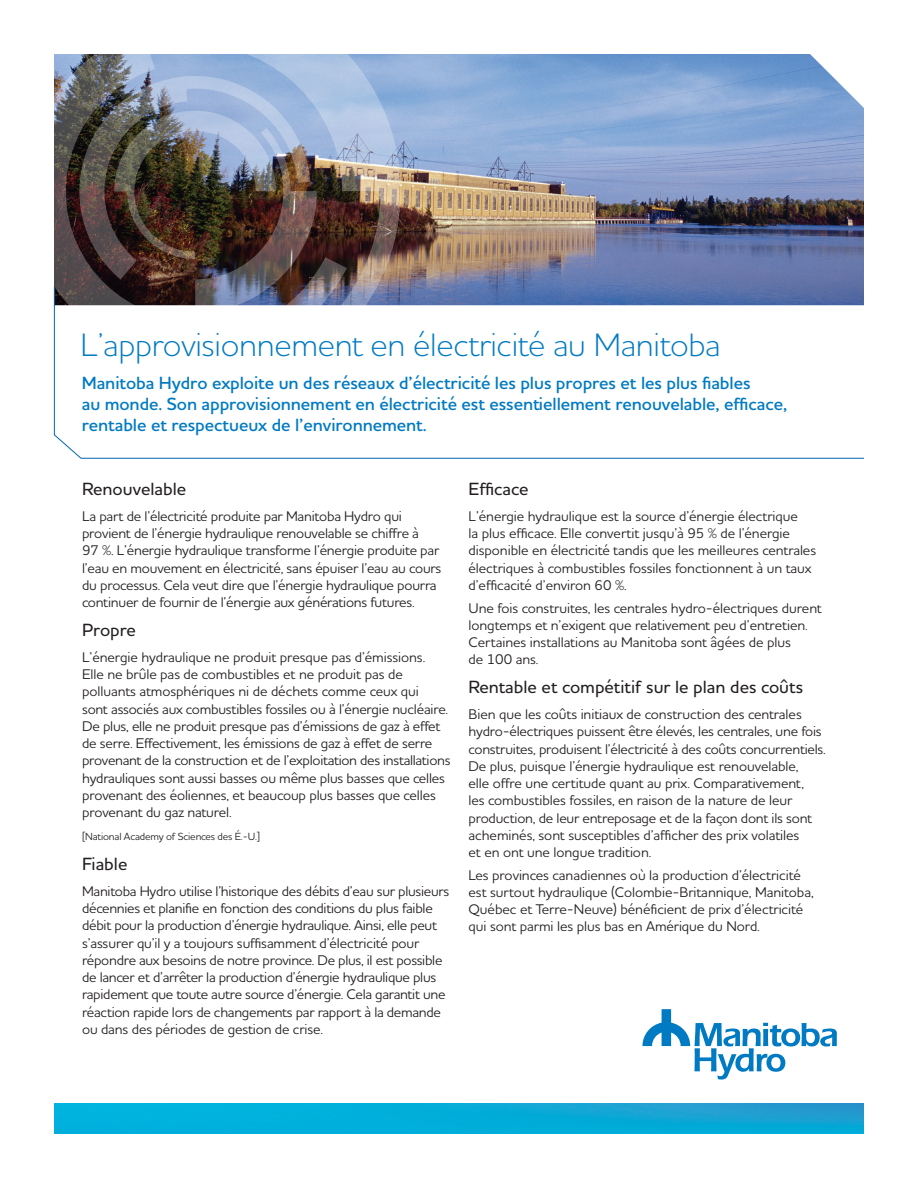
<style>
.page{position:relative;width:918px;height:1188px;background:#fff}
.page>*{position:absolute;margin:0;border:0;box-sizing:border-box;transform-origin:0 0}
.TOP_HEADS{font:300 33px "MH Houschka Std";letter-spacing:-.01em;color:#007ac2}
.TOP_subheads{font:600 18px/21px "MH Houschka Std";letter-spacing:-.005em;color:#007ac2}
.SUBHEAD{font:500 18px "MH Houschka Std";color:#231f20}
.body_copy{font:14.25px/17.2px "MH Houschka Std";letter-spacing:-.015em;color:#231f20}
.Cutline{font:10.5px "MH Houschka Std";letter-spacing:-.015em;color:#231f20}
</style>
<div class="page">
<img style="left:54px;top:1104px;width:810px;height:30px">
<svg style="left:642px;top:1009px;width:195px;height:71px"></svg>
<img style="left:401px;top:54px;width:463px;height:232px">
<img style="left:53px;top:54px;width:348px;height:342px">
<svg style="left:54px;top:286px;width:810px;height:173px"></svg>
<p class="TOP_HEADS" style="left:81px;top:324px;width:642px">L’approvisionnement en électricité au Manitoba</p>
<p class="TOP_subheads" style="left:82px;top:372px;width:707px">Manitoba Hydro exploite un des réseaux d’électricité les plus propres et les plus fiables<br>au monde. Son approvisionnement en électricité est essentiellement renouvelable, efficace, rentable et respectueux de l’environnement.</p>
<p class="SUBHEAD" style="left:82px;top:477px;width:106px">Renouvelable</p>
<p class="body_copy" style="left:82px;top:507px;width:361px">La part de l’électricité produite par Manitoba Hydro qui provient de l’énergie hydraulique renouvelable se chiffre à<br>97 %. L’énergie hydraulique transforme l’énergie produite par l’eau en mouvement en électricité, sans épuiser l’eau au cours du processus. Cela veut dire que l’énergie hydraulique pourra continuer de fournir de l’énergie aux générations futures.</p>
<p class="SUBHEAD" style="left:82px;top:618px;width:55px">Propre</p>
<p class="body_copy" style="left:82px;top:648px;width:370px">L’énergie hydraulique ne produit presque pas d’émissions.<br>Elle ne brûle pas de combustibles et ne produit pas de polluants atmosphériques ni de déchets comme ceux qui<br>sont associés aux combustibles fossiles ou à l’énergie nucléaire.<br>De plus, elle ne produit presque pas d’émissions de gaz à effet de serre. Effectivement, les émissions de gaz à effet de serre provenant de la construction et de l’exploitation des installations hydrauliques sont aussi basses ou même plus basses que celles provenant des éoliennes, et beaucoup plus basses que celles provenant du gaz naturel.</p>
<p class="Cutline" style="left:82px;top:829px;width:180px">[National Academy of Sciences des É.-U.]</p>
<p class="SUBHEAD" style="left:82px;top:852px;width:47px">Fiable</p>
<p class="body_copy" style="left:82px;top:882px;width:369px">Manitoba Hydro utilise l’historique des débits d’eau sur plusieurs décennies et planifie en fonction des conditions du plus faible débit pour la production d’énergie hydraulique. Ainsi, elle peut s’assurer qu’il y a toujours suffisamment d’électricité pour répondre aux besoins de notre province. De plus, il est possible de lancer et d’arrêter la production d’énergie hydraulique plus rapidement que toute autre source d’énergie. Cela garantit une réaction rapide lors de changements par rapport à la demande ou dans des périodes de gestion de crise.</p>
<p class="SUBHEAD" style="left:469px;top:477px;width:61px">Efficace</p>
<p class="body_copy" style="left:469px;top:507px;width:349px">L’énergie hydraulique est la source d’énergie électrique<br>la plus efficace. Elle convertit jusqu’à 95 % de l’énergie disponible en électricité tandis que les meilleures centrales électriques à combustibles fossiles fonctionnent à un taux d’efficacité d’environ 60 %.</p>
<p class="body_copy" style="left:469px;top:599px;width:355px">Une fois construites, les centrales hydro-électriques durent longtemps et n’exigent que relativement peu d’entretien.<br>Certaines installations au Manitoba sont âgées de plus<br>de 100 ans.</p>
<p class="SUBHEAD" style="left:469px;top:675px;width:336px">Rentable et compétitif sur le plan des coûts</p>
<p class="body_copy" style="left:469px;top:705px;width:359px">Bien que les coûts initiaux de construction des centrales hydro-électriques puissent être élevés, les centrales, une fois construites, produisent l’électricité à des coûts concurrentiels.<br>De plus, puisque l’énergie hydraulique est renouvelable,<br>elle offre une certitude quant au prix. Comparativement,<br>les combustibles fossiles, en raison de la nature de leur production, de leur entreposage et de la façon dont ils sont acheminés, sont susceptibles d’afficher des prix volatiles<br>et en ont une longue tradition.</p>
<p class="body_copy" style="left:469px;top:866px;width:347px">Les provinces canadiennes où la production d’électricité est surtout hydraulique (Colombie-Britannique, Manitoba, Québec et Terre-Neuve) bénéficient de prix d’électricité qui sont parmi les plus bas en Amérique du Nord.</p>
</div>
